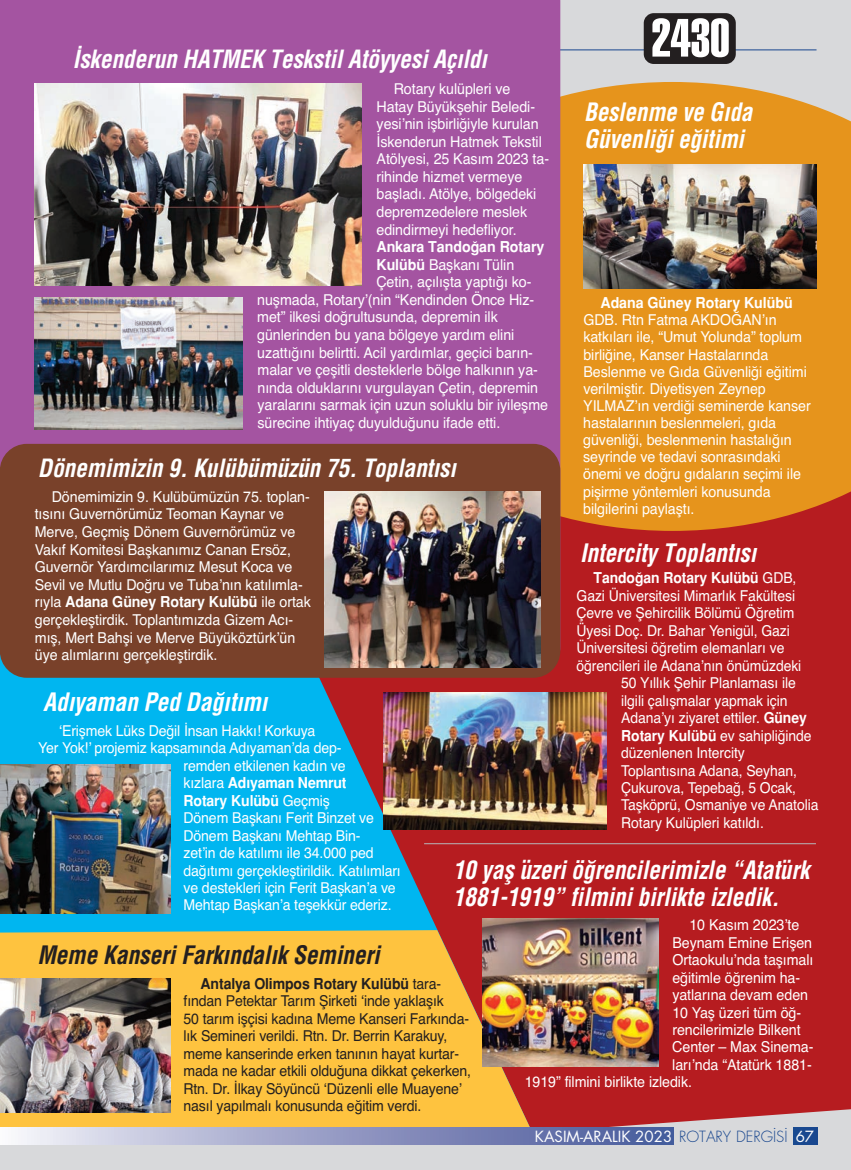
<style>
.page{position:relative;width:851px;height:1170px;background:#fff}
.page>*{position:absolute;margin:0;border:0;box-sizing:border-box;transform-origin:0 0}
.t1{font:52.8px "Helveticam Extra Compress";color:#fff}
.t2{font:italic 700 24.75px/27px "Helveticam Cond";letter-spacing:-.005em;color:#fff;scale:.94 1}
.t3{font:italic 700 24.75px/26.8px "Helveticam Cond";letter-spacing:-.005em;color:#fff;scale:.93 1}
.t4{font:italic 700 24.75px "Helveticam Cond";letter-spacing:-.005em;color:#231f20;scale:.95 1}
.t5{font:italic 700 24.75px "Helveticam Cond";letter-spacing:-.005em;color:#fff;scale:.95 1}
.t6{font:italic 700 24.6px "Helveticam Cond";letter-spacing:-.005em;color:#fff;scale:.95 1}
.t7{font:15px/17.5px "Helvetica";letter-spacing:-.005em;color:#fff;scale:.95 1}
.t8{font:15px "Helvetica";letter-spacing:-.005em;color:#fff;scale:.93 1}
.t9{font:15px/17.4px "Helvetica";letter-spacing:-.005em;color:#fff;scale:.94 1}
.t10{font:15px/17.4px "Helvetica";letter-spacing:-.01em;color:#231f20;scale:.94 1}
.t11{font:700 15px "Helveticam";letter-spacing:-.005em;color:#fff;scale:.95 1}
.t12{font:700 15px/17.4px "Helveticam";letter-spacing:-.005em;color:#fff;scale:.94 1}
.t13{font:700 15px "Helveticam";letter-spacing:-.01em;color:#231f20;scale:.94 1}
.t14{font:700 15px "Helveticam";letter-spacing:-.005em;color:#fff;scale:.93 1}
.t15{font:15px "Futura Bookm";color:#fff}
.t16{font:15px "Futura Lightm";color:#18468e}
.s1{font-family:"Helveticam";font-weight:700}
.s2{font-family:"Helvetica";font-weight:400}
.s3{font-family:"Menlo"}
.s4{font-family:"Futura Bookm";color:#fff}
</style>
<div class="page">
<div style="left:0;top:0;width:850px;height:1169px;background:#d8d9db"></div>
<hr style="left:0;top:49px;width:816px;height:1px;background:#18468e">
<div style="left:534px;top:531px;width:316px;height:601px;background:#b61c20"></div>
<svg style="left:0;top:674px;width:534px;height:256px;background:#2595c4"></svg>
<div style="left:0;top:930px;width:534px;height:197px;background:#fec33f"></div>
<svg style="left:560px;top:82px;width:290px;height:449px;background:#e39221"></svg>
<svg style="left:0;top:1127px;width:817px;height:17px;background:#949dc4"></svg>
<div style="left:674px;top:1126px;width:118px;height:19px;background:#d8d9db"></div>
<div style="left:0;top:0;width:560px;height:674px;background:#a454a1"></div>
<div style="left:0;top:444px;width:560px;height:233px;background:#79412a;border-radius:27px"></div>
<img style="left:34px;top:83px;width:327px;height:202px">
<img style="left:34px;top:298px;width:208px;height:131px">
<img style="left:324px;top:491px;width:216px;height:176px">
<img style="left:583px;top:164px;width:233px;height:125px">
<div style="left:643px;top:13px;width:92px;height:51px;background:#231f20;border-radius:10px"></div>
<img style="left:0;top:764px;width:170px;height:149px">
<img style="left:0;top:978px;width:170px;height:134px">
<img style="left:482px;top:918px;width:176px;height:147px">
<hr style="left:424px;top:843px;width:391px;height:1px;background:#b6b7bb">
<img style="left:383px;top:692px;width:223px;height:137px">
<h3 class="t6" style="left:73px;top:44px;width:437px">İskenderun HATMEK Teskstil Atöyyesi Açıldı</h3>
<h1 class="t1" style="left:651px;top:6px;width:80px">2430</h1>
<p class="t7" style="left:376px;top:80px;width:183px;text-indent:17px">Rotary kulüpleri ve<br>Hatay Büyükşehir Beledi&shy;yesi’nin işbirliğiyle kurulan<br>İskenderun Hatmek Tekstil<br>Atölyesi, 25 Kasım 2023 ta&shy;rihinde hizmet vermeye başladı. Atölye, bölgedeki depremzedelere meslek edindirmeyi hedefliyor.</p>
<p class="t11" style="left:376px;top:238px;width:178px">Ankara Tandoğan Rotary</p>
<p class="t7" style="left:376px;top:256px;width:147px"><span class="s1">Kulübü</span> Başkanı Tülin</p>
<p class="t7" style="left:376px;top:273px;width:165px">Çetin, açılışta yaptığı ko-</p>
<p class="t7" style="left:257px;top:291px;width:293px">nuşmada, Rotary’(nin “Kendinden Önce Hiz-</p>
<p class="t7" style="left:257px;top:308px;width:255px">met” ilkesi doğrultusunda, depremin ilk</p>
<p class="t7" style="left:257px;top:326px;width:272px">günlerinden bu yana bölgeye yardım elini</p>
<p class="t7" style="left:257px;top:343px;width:292px">uzattığını belirtti. Acil yardımlar, geçici barın-</p>
<p class="t7" style="left:257px;top:361px;width:297px">malar ve çeşitli desteklerle bölge halkının ya-</p>
<p class="t7" style="left:257px;top:378px;width:297px">nında olduklarını vurgulayan Çetin, depremin</p>
<p class="t7" style="left:257px;top:396px;width:307px">yaralarını sarmak için uzun soluklu bir iyileşme</p>
<p class="t7" style="left:257px;top:414px;width:257px">sürecine ihtiyaç duyulduğunu ifade etti.</p>
<h2 class="t3" style="left:584px;top:98px;width:182px">Beslenme ve Gıda<br>Güvenliği eğitimi</h2>
<p class="t11" style="left:600px;top:294px;width:204px">Adana Güney Rotary Kulübü</p>
<p class="t7" style="left:583px;top:311px;width:241px;line-height:17.1px">GDB. Rtn Fatma AKDOĞAN’ın katkıları ile, “Umut Yolunda” toplum birliğine, Kanser Hastalarında<br>Beslenme ve Gıda Güvenliği eğitimi verilmiştir. Diyetisyen Zeynep<br>YILMAZ’ın verdiği seminerde kanser hastalarının beslenmeleri, gıda güvenliği, beslenmenin hastalığın seyrinde ve tedavi sonrasındaki önemi ve doğru gıdaların seçimi ile pişirme yöntemleri konusunda bilgilerini paylaştı.</p>
<h3 class="t6" style="left:38px;top:453px;width:441px">Dönemimizin 9. Kulübümüzün 75. Toplantısı</h3>
<p class="t7" style="left:35px;top:488px;width:291px;text-indent:17px">Dönemimizin 9. Kulübümüzün 75. toplan&shy;tısını Guvernörümüz Teoman Kaynar ve Merve, Geçmiş Dönem Guvernörümüz ve Vakıf Komitesi Başkanımız Canan Ersöz, Guvernör Yardımcılarımız Mesut Koca ve Sevil ve Mutlu Doğru ve Tuba’nın katılımla-</p>
<p class="t11" style="left:35px;top:593px;width:292px"><span class="s2">rıyla</span> Adana Güney Rotary Kulübü <span class="s2">ile ortak</span></p>
<p class="t7" style="left:35px;top:611px;width:275px">gerçekleştirdik. Toplantımızda Gizem Acı&shy;mış, Mert Bahşi ve Merve Büyüköztürk’ün üye alımlarını gerçekleştirdik.</p>
<h2 class="t2" style="left:580px;top:539px;width:189px">Intercity Toplantısı</h2>
<p class="t14" style="left:593px;top:569px;width:220px">Tandoğan Rotary Kulübü <span class="s2">GDB,</span></p>
<p class="t8" style="left:576px;top:587px;width:236px">Gazi Üniversitesi Mimarlık Fakültesi</p>
<p class="t8" style="left:576px;top:604px;width:236px">Çevre ve Şehircilik Bölümü Öğretim</p>
<p class="t8" style="left:576px;top:622px;width:231px">Üyesi Doç. Dr. Bahar Yenigül, Gazi</p>
<p class="t8" style="left:576px;top:639px;width:225px">Üniversitesi öğretim elemanları ve</p>
<p class="t8" style="left:576px;top:656px;width:243px">öğrencileri ile Adana’nın önümüzdeki</p>
<p class="t8" style="left:621px;top:674px;width:189px">50 Yıllık Şehir Planlaması ile</p>
<p class="t8" style="left:621px;top:691px;width:180px">ilgili çalışmalar yapmak için</p>
<p class="t8" style="left:621px;top:709px;width:201px">Adana’yı ziyaret ettiler. <span class="s1">Güney</span></p>
<p class="t8" style="left:621px;top:726px;width:206px"><span class="s1">Rotary Kulübü</span> ev sahipliğinde</p>
<p class="t8" style="left:621px;top:744px;width:134px">düzenlenen Intercity</p>
<p class="t8" style="left:621px;top:761px;width:191px">Toplantısına Adana, Seyhan,</p>
<p class="t8" style="left:621px;top:779px;width:189px">Çukurova, Tepebağ, 5 Ocak,</p>
<p class="t8" style="left:621px;top:796px;width:214px">Taşköprü, Osmaniye ve Anatolia</p>
<p class="t8" style="left:621px;top:813px;width:155px">Rotary Kulüpleri katıldı.</p>
<h2 class="t5" style="left:43px;top:687px;width:237px">Adıyaman Ped Dağıtımı</h2>
<p class="t9" style="left:59px;top:722px;width:274px">‘Erişmek Lüks Değil İnsan Hakkı! Korkuya</p>
<p class="t9" style="left:38px;top:739px;width:324px">Yer Yok!’ projemiz kapsamında Adıyaman’da dep-</p>
<p class="t9" style="left:183px;top:756px;width:174px">remden etkilenen kadın ve</p>
<p class="t12" style="left:183px;top:774px;width:175px"><span class="s2">kızlara</span> Adıyaman Nemrut<br>Rotary Kulübü <span class="s2">Geçmiş</span></p>
<p class="t9" style="left:183px;top:809px;width:233px">Dönem Başkanı Ferit Binzet ve Dönem Başkanı Mehtap Bin-<br>zet’in de katılımı ile 34.000 ped dağıtımı gerçekleştirildik. Katılımları ve destekleri için Ferit Başkan’a ve Mehtap Başkan’a teşekkür ederiz.</p>
<h2 class="t4" style="left:37px;top:940px;width:362px">Meme Kanseri Farkındalık Semineri</h2>
<p class="t13" style="left:200px;top:974px;width:257px">Antalya Olimpos Rotary Kulübü <span class="s2">tara-</span></p>
<p class="t10" style="left:183px;top:992px;width:307px">fından Petektar Tarım Şirketi ‘inde yaklaşık<br>50 tarım işçisi kadına Meme Kanseri Farkında&shy;lık Semineri verildi. Rtn. Dr. Berrin Karakuy, meme kanserinde erken tanının hayat kurtar&shy;mada ne kadar etkili olduğuna dikkat çekerken, Rtn. Dr. İlkay Söyüncü ‘Düzenli elle Muayene’ nasıl yapılmalı konusunda eğitim verdi.</p>
<h2 class="t2" style="left:452px;top:856px;width:381px">10 yaş u<span class="s3">̈</span>zeri öğrencilerimizle “Atatu<span class="s3">̈</span>rk<br>1881-1919” filmini birlikte izledik.</h2>
<p class="t7" style="left:689px;top:916px;width:117px">10 Kasım 2023’te</p>
<p class="t7" style="left:672px;top:933px;width:149px">Beynam Emine Erişen</p>
<p class="t7" style="left:672px;top:951px;width:150px">Ortaokulu’nda taşımalı</p>
<p class="t7" style="left:672px;top:968px;width:136px">eğitimle öğrenim ha-</p>
<p class="t7" style="left:672px;top:986px;width:144px">yatlarına devam eden</p>
<p class="t7" style="left:672px;top:1003px;width:137px">10 Yaş üzeri tüm öğ-</p>
<p class="t7" style="left:672px;top:1020px;width:137px">rencilerimizle Bilkent</p>
<p class="t7" style="left:672px;top:1038px;width:150px">Center – Max Sinema-</p>
<p class="t7" style="left:672px;top:1055px;width:148px">ları’nda “Atatürk 1881-</p>
<p class="t7" style="left:524px;top:1073px;width:178px">1919” filmini birlikte izledik.</p>
<p class="t15" style="left:535px;top:1126px;width:139px">KASIM-ARALIK 2023</p>
<p class="t16" style="left:679px;top:1126px;width:136px">ROTARY DERGİSİ <span class="s4">67</span></p>
</div>
